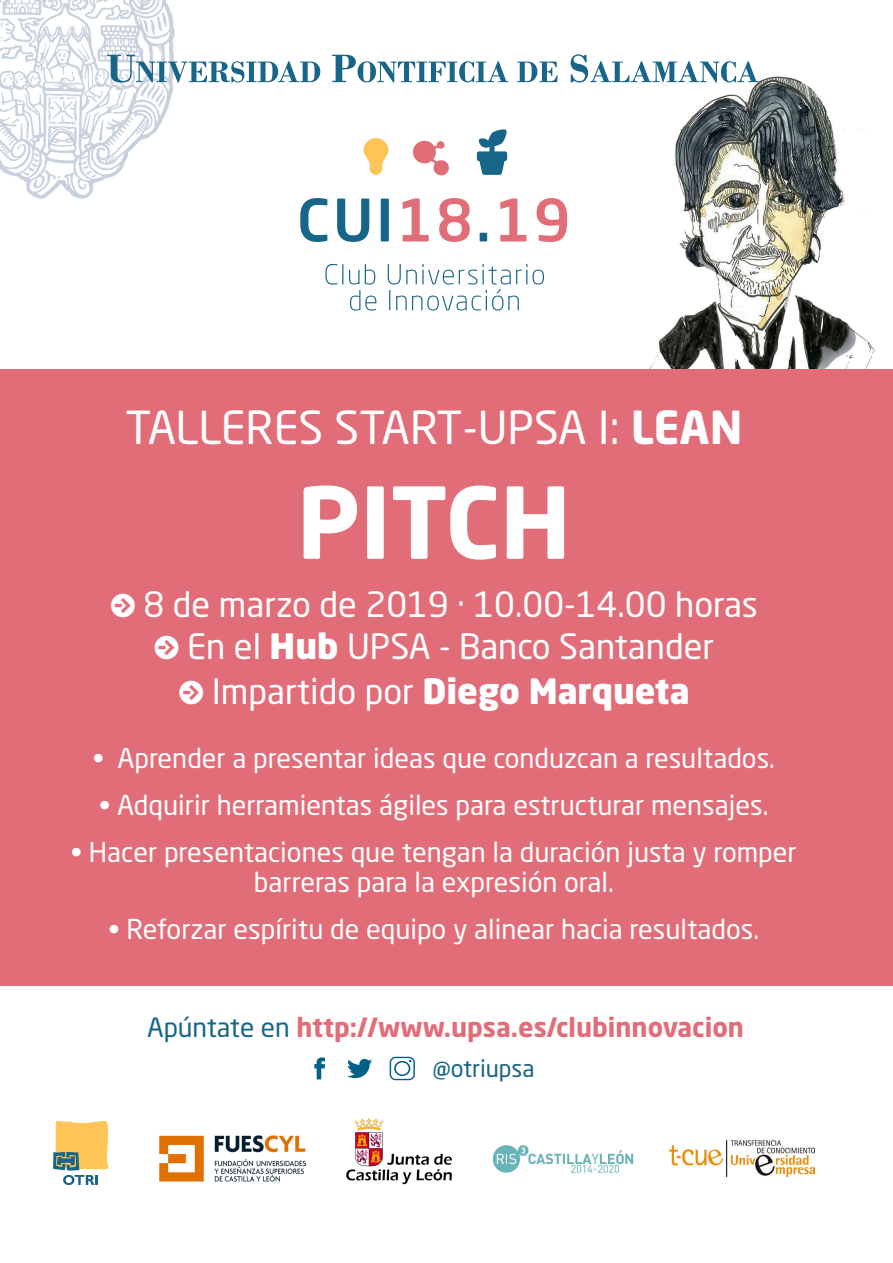
<style>
.page{position:relative;width:893px;height:1263px;background:#fff}
.page>*{position:absolute;margin:0;border:0;box-sizing:border-box;transform-origin:0 0}
.Cartel_tit{font:700 97.5px "Neo Sans Std";color:#fff}
.Cartel_tit-2{font:45px "Neo Sans Std";color:#fff}
.Cartel_txt{font:34.5px/42px "Neo Sans Std";color:#fff;text-align:center}
.Cartel_txt-2{font:900 34.5px "Neo Sans Std";color:#fff}
.Cartel_txt-3{font:27px/30px "Neo Sans Std";color:#fff;text-align:center}
.Cartel_tit-3{font:700 26.25px "Neo Sans Std";color:#e16d79}
.Cartel_tit-4{font:23.4px "Neo Sans Std";color:#176588}
.s1{font-weight:700}
.s2{font-family:"Klavika Arrows";font-weight:700}
.s3{font-weight:900}
.s4{font-weight:400}
.s5{font-weight:400;color:#176588}
</style>
<div class="page">
<img style="left:649px;top:76px;width:226px;height:293px">
<div style="left:0;top:369px;width:893px;height:617px;background:#e16d79"></div>
<svg style="left:53px;top:1121px;width:55px;height:64px"></svg>
<img style="left:0;top:0;width:175px;height:199px">
<img style="left:160px;top:1136px;width:145px;height:45px">
<img style="left:492px;top:1145px;width:142px;height:28px">
<img style="left:669px;top:1140px;width:146px;height:37px">
<img style="left:346px;top:1118px;width:106px;height:67px">
<svg style="left:107px;top:55px;width:213px;height:28px"></svg>
<svg style="left:332px;top:55px;width:176px;height:27px"></svg>
<svg style="left:517px;top:62px;width:41px;height:20px"></svg>
<svg style="left:571px;top:54px;width:187px;height:29px"></svg>
<svg style="left:347px;top:1059px;width:25px;height:19px"></svg>
<svg style="left:314px;top:1057px;width:11px;height:22px"></svg>
<svg style="left:390px;top:1057px;width:25px;height:23px"></svg>
<svg style="left:363px;top:138px;width:25px;height:37px"></svg>
<svg style="left:413px;top:140px;width:36px;height:36px"></svg>
<svg style="left:477px;top:129px;width:31px;height:46px"></svg>
<svg style="left:325px;top:264px;width:18px;height:21px"></svg>
<svg style="left:533px;top:270px;width:11px;height:15px"></svg>
<svg style="left:349px;top:264px;width:27px;height:47px"></svg>
<svg style="left:388px;top:264px;width:139px;height:47px"></svg>
<svg style="left:300px;top:198px;width:27px;height:44px"></svg>
<svg style="left:337px;top:199px;width:32px;height:43px"></svg>
<svg style="left:381px;top:199px;width:8px;height:42px"></svg>
<svg style="left:403px;top:199px;width:26px;height:42px"></svg>
<svg style="left:439px;top:198px;width:31px;height:44px"></svg>
<svg style="left:480px;top:233px;width:7px;height:8px"></svg>
<svg style="left:500px;top:199px;width:26px;height:42px"></svg>
<svg style="left:537px;top:198px;width:30px;height:44px"></svg>
<p class="Cartel_tit-2" style="left:125px;top:399px;width:619px">TALLERES START-UPSA I: <span class="s1">LEAN</span></p>
<p class="Cartel_tit" style="left:297px;top:460px;width:276px">PITCH</p>
<p class="Cartel_txt" style="left:110px;top:582px;width:650px"><span class="s2">R</span> 8 de marzo de 2019 · 10.00-14.00 horas<br><span class="s2">R</span> En el <span class="s3">Hub</span> UPSA - Banco Santander</p>
<p class="Cartel_txt-2" style="left:178px;top:668px;width:513px"><span class="s2">R</span> <span class="s4">Impartido por</span> Diego Marqueta</p>
<p class="Cartel_txt-3" style="left:93px;top:742px;width:684px">• Aprender a presentar ideas que conduzcan a resultados.</p>
<p class="Cartel_txt-3" style="left:99px;top:789px;width:671px">• Adquirir herramientas ágiles para estructurar mensajes.</p>
<p class="Cartel_txt-3" style="left:71px;top:836px;width:727px">• Hacer presentaciones que tengan la duración justa y romper barreras para la expresión oral.</p>
<p class="Cartel_txt-3" style="left:109px;top:913px;width:652px">• Reforzar espíritu de equipo y alinear hacia resultados.</p>
<p class="Cartel_tit-3" style="left:147px;top:1010px;width:598px"><span class="s5">Apúntate en</span> http://www.upsa.es/clubinnovacion</p>
<p class="Cartel_tit-4" style="left:433px;top:1054px;width:103px">@otriupsa</p>
</div>
